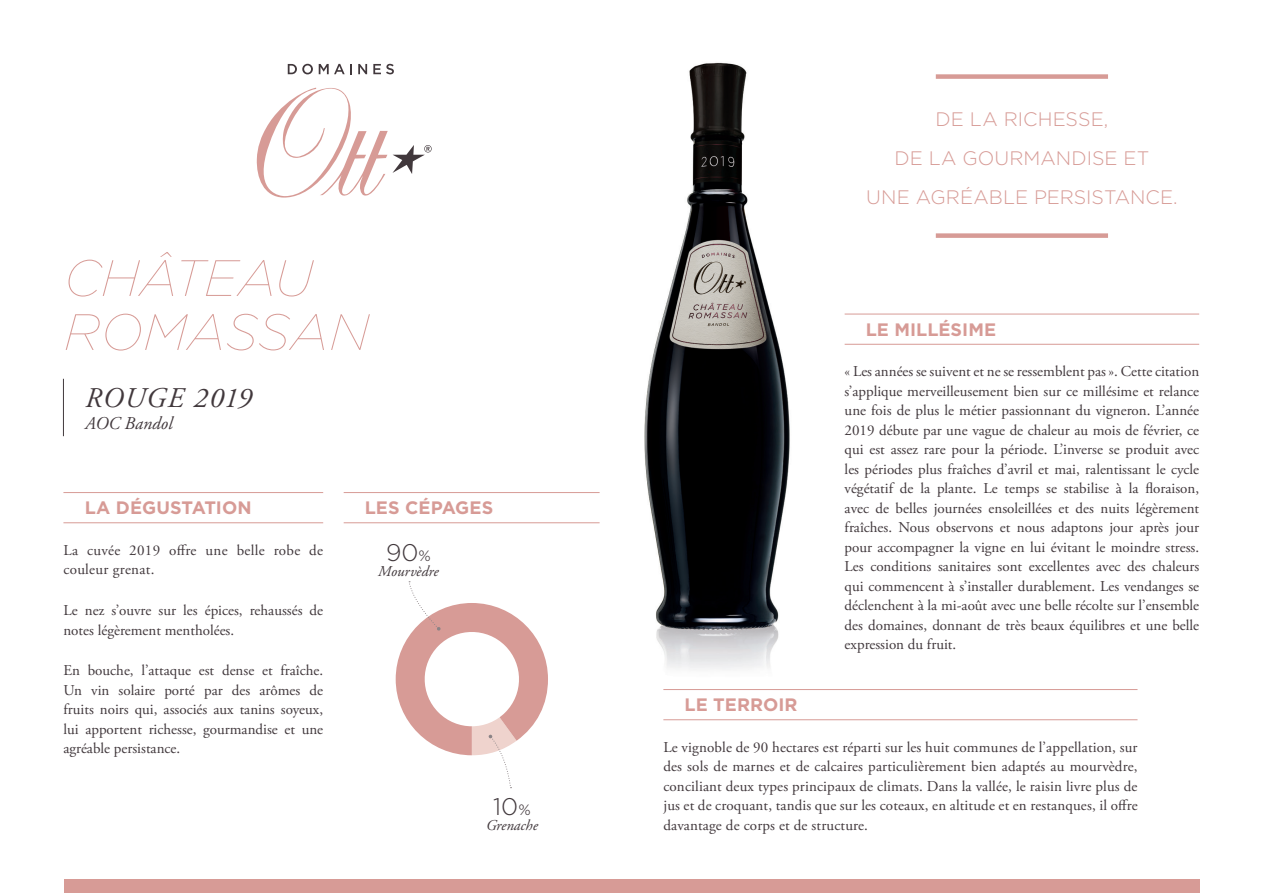
<style>
.page{position:relative;width:1263px;height:893px;background:#fff}
.page>*{position:absolute;margin:0;border:0;box-sizing:border-box;transform-origin:0 0}
.DOMAINES{font:italic 100 51px "Gotham";color:#d79b96}
.MILLÉSIME{font:italic 28.5px "Adobe Garamond Pro";letter-spacing:.03em;color:#41383c}
.TEXTE_COURANT{font:300 24px "Gotham";color:#41383c}
.EXERGUE{font:300 19.5px/39px "Gotham";color:#d79b96;text-align:center}
.SOUS_TITRES{font:700 18px "Gotham";letter-spacing:.005em;color:#d79b96}
.AOC{font:italic 18px "Adobe Garamond Pro";color:#41383c}
.TEXTE_COURANT-2{font:15px/19.5px "Adobe Garamond Pro";color:#41383c;text-align:justify}
.TEXTE_COURANT-3{font:15px/19.5px "Adobe Garamond Pro";letter-spacing:.02em;color:#41383c}
.TEXTE_COURANT-4{font:italic 15px "Adobe Garamond Pro";color:#41383c}
.s1{font-size:15px}
</style>
<div class="page">
<img style="left:644px;top:62px;width:201px;height:608px">
<svg style="left:256px;top:88px;width:176px;height:110px"></svg>
<svg style="left:288px;top:64px;width:25px;height:10px"></svg>
<svg style="left:319px;top:64px;width:33px;height:10px"></svg>
<svg style="left:358px;top:64px;width:9px;height:10px"></svg>
<svg style="left:373px;top:64px;width:21px;height:10px"></svg>
<hr style="left:663px;top:689px;width:474px;height:1px;background:#d79b96">
<hr style="left:663px;top:719px;width:474px;height:1px;background:#d79b96">
<hr style="left:63px;top:492px;width:260px;height:1px;background:#d79b96">
<hr style="left:63px;top:522px;width:260px;height:1px;background:#d79b96">
<hr style="left:845px;top:314px;width:354px;height:1px;background:#d79b96">
<hr style="left:845px;top:344px;width:354px;height:1px;background:#d79b96">
<hr style="left:344px;top:492px;width:256px;height:1px;background:#d79b96">
<hr style="left:344px;top:522px;width:256px;height:1px;background:#d79b96">
<div style="left:936px;top:74px;width:172px;height:5px;background:#d79b96"></div>
<div style="left:936px;top:233px;width:172px;height:5px;background:#d79b96"></div>
<hr style="left:63px;top:379px;width:1px;height:57px;background:#41383c">
<div style="left:64px;top:879px;width:1135px;height:14px;background:#d79b96"></div>
<svg style="left:396px;top:581px;width:152px;height:207px"></svg>
<p class="DOMAINES" style="left:64px;top:247px;width:250px">CHÂTEAU</p>
<p class="DOMAINES" style="left:64px;top:301px;width:307px">ROMASSAN</p>
<p class="MILLÉSIME" style="left:85px;top:380px;width:168px">ROUGE 2019</p>
<p class="AOC" style="left:85px;top:413px;width:89px">AOC Bandol</p>
<p class="SOUS_TITRES" style="left:85px;top:496px;width:168px">LA DÉGUSTATION</p>
<p class="TEXTE_COURANT-3" style="left:63px;top:541px;width:261px">La cuvée 2019 offre une belle robe de couleur grenat.</p>
<p class="TEXTE_COURANT-2" style="left:63px;top:601px;width:261px">Le nez s’ouvre sur les épices, rehaussés de notes légèrement mentholées.</p>
<p class="TEXTE_COURANT-2" style="left:63px;top:661px;width:261px">En bouche, l’attaque est dense et fraîche.<br>Un vin solaire porté par des arômes de fruits noirs qui, associés aux tanins soyeux, lui apportent richesse, gourmandise et une agréable persistance.</p>
<p class="SOUS_TITRES" style="left:365px;top:496px;width:130px">LES CÉPAGES</p>
<p class="TEXTE_COURANT" style="left:386px;top:538px;width:46px">90<span class="s1">%</span></p>
<p class="TEXTE_COURANT-4" style="left:378px;top:562px;width:62px">Mourvèdre</p>
<p class="TEXTE_COURANT" style="left:493px;top:791px;width:39px">10<span class="s1">%</span></p>
<p class="TEXTE_COURANT-4" style="left:486px;top:816px;width:53px">Grenache</p>
<p class="EXERGUE" style="left:866px;top:99px;width:313px">DE LA RICHESSE,<br>DE LA GOURMANDISE ET<br>UNE AGRÉABLE PERSISTANCE.</p>
<p class="SOUS_TITRES" style="left:866px;top:317px;width:132px">LE MILLÉSIME</p>
<p class="TEXTE_COURANT-2" style="left:845px;top:362px;width:356px">« Les années se suivent et ne se ressemblent pas ». Cette citation s’applique merveilleusement bien sur ce millésime et relance une fois de plus le métier passionnant du vigneron. L’année 2019 débute par une vague de chaleur au mois de février, ce qui est assez rare pour la période. L’inverse se produit avec les périodes plus fraîches d’avril et mai, ralentissant le cycle végétatif de la plante. Le temps se stabilise à la floraison, avec de belles journées ensoleillées et des nuits légèrement fraîches. Nous observons et nous adaptons jour après jour pour accompagner la vigne en lui évitant le moindre stress.<br>Les conditions sanitaires sont excellentes avec des chaleurs qui commencent à s’installer durablement. Les vendanges se déclenchent à la mi-août avec une belle récolte sur l’ensemble des domaines, donnant de très beaux équilibres et une belle expression du fruit.</p>
<p class="SOUS_TITRES" style="left:685px;top:693px;width:114px">LE TERROIR</p>
<p class="TEXTE_COURANT-2" style="left:663px;top:738px;width:476px">Le vignoble de 90 hectares est réparti sur les huit communes de l’appellation, sur des sols de marnes et de calcaires particulièrement bien adaptés au mourvèdre, conciliant deux types principaux de climats. Dans la vallée, le raisin livre plus de jus et de croquant, tandis que sur les coteaux, en altitude et en restanques, il offre davantage de corps et de structure.</p>
</div>
